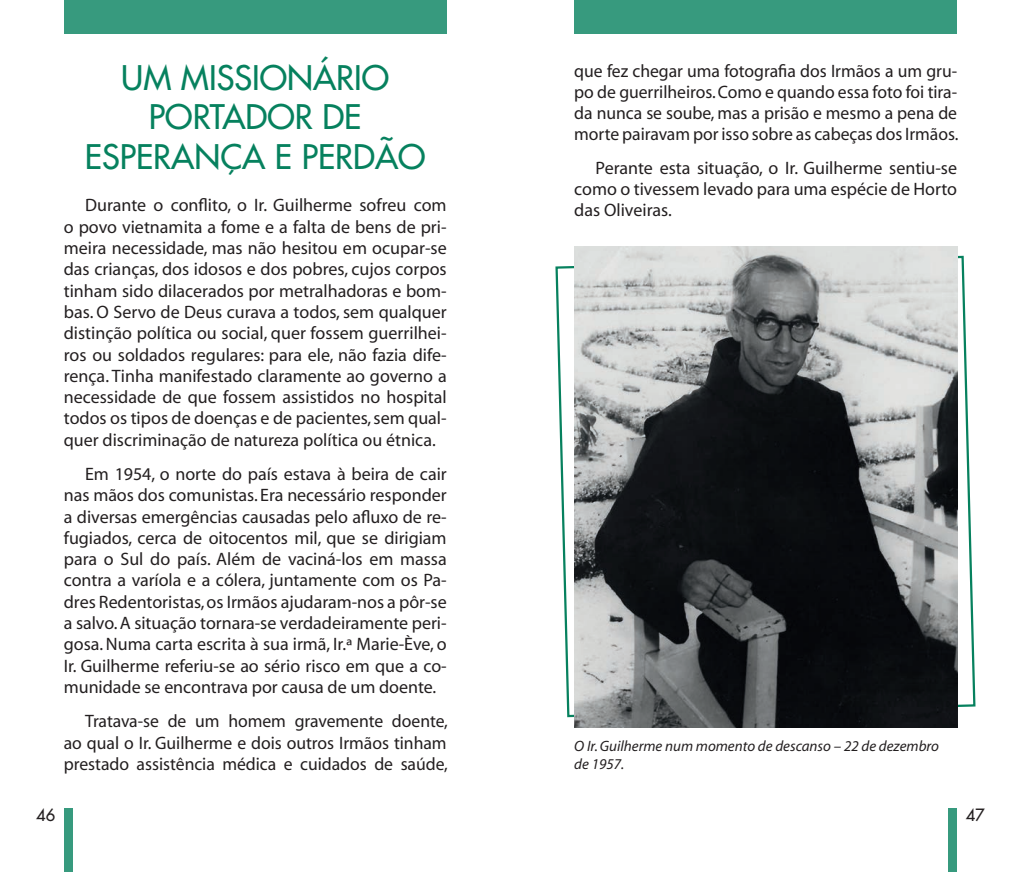
<style>
.page{position:relative;width:1021px;height:872px;background:#fff}
.page>*{position:absolute;margin:0;border:0;box-sizing:border-box;transform-origin:0 0}
.t1{font:33px/39.3px "Futura";color:#06815e;text-align:center}
.t2{font:18px/21.3px "Myriad";color:#231f20;text-align:justify}
.t3{font:16.5px "Futura";color:#231f20}
.t4{font:italic 15px/18px "Myriad";color:#231f20}
</style>
<div class="page">
<div style="left:64px;top:808px;width:8px;height:64px;background:#379a7e"></div>
<div style="left:948px;top:808px;width:9px;height:64px;background:#379a7e"></div>
<div style="left:64px;top:0;width:382px;height:34px;background:#379a7e"></div>
<div style="left:574px;top:0;width:383px;height:34px;background:#379a7e"></div>
<svg style="left:555px;top:255px;width:421px;height:463px"></svg>
<img style="left:574px;top:247px;width:383px;height:480px">
<h1 class="t1" style="left:85px;top:58px;width:342px">UM MISSIONÁRIO<br>PORTADOR DE<br>ESPERANÇA E PERDÃO</h1>
<p class="t2" style="left:64px;top:195px;width:384px;text-indent:21px">Durante o conflito, o Ir. Guilherme sofreu com o povo vietnamita a fome e a falta de bens de pri&shy;meira necessidade, mas não hesitou em ocupar-se das crianças, dos idosos e dos pobres, cujos corpos tinham sido dilacerados por metralhadoras e bom&shy;bas. O Servo de Deus curava a todos, sem qualquer distinção política ou social, quer fossem guerrilhei&shy;ros ou soldados regulares: para ele, não fazia dife&shy;rença. Tinha manifestado claramente ao governo a necessidade de que fossem assistidos no hospital todos os tipos de doenças e de pacientes, sem qual&shy;quer discriminação de natureza política ou étnica.</p>
<p class="t2" style="left:64px;top:464px;width:384px;text-indent:21px">Em 1954, o norte do país estava à beira de cair nas mãos dos comunistas. Era necessário responder a diversas emergências causadas pelo afluxo de re&shy;fugiados, cerca de oitocentos mil, que se dirigiam para o Sul do país. Além de vaciná-los em massa contra a varíola e a cólera, juntamente com os Pa&shy;dres Redentoristas, os Irmãos ajudaram-nos a pôr-se a salvo. A situação tornara-se verdadeiramente peri&shy;gosa. Numa carta escrita à sua irmã, Ir.ª Marie-Ève, o Ir. Guilherme referiu-se ao sério risco em que a co&shy;munidade se encontrava por causa de um doente.</p>
<p class="t2" style="left:64px;top:711px;width:385px;text-indent:21px">Tratava-se de um homem gravemente doente, ao qual o Ir. Guilherme e dois outros Irmãos tinham prestado assistência médica e cuidados de saúde,</p>
<p class="t2" style="left:574px;top:62px;width:386px">que fez chegar uma fotografia dos Irmãos a um gru&shy;po de guerrilheiros. Como e quando essa foto foi tira&shy;da nunca se soube, mas a prisão e mesmo a pena de morte pairavam por isso sobre as cabeças dos Irmãos.</p>
<p class="t2" style="left:574px;top:158px;width:384px;text-indent:21px">Perante esta situação, o Ir. Guilherme sentiu-se como o tivessem levado para uma espécie de Horto das Oliveiras.</p>
<p class="t4" style="left:574px;top:738px;width:366px">O Ir. Guilherme num momento de descanso – 22 de dezembro de 1957.</p>
<p class="t3" style="left:36px;top:804px;width:21px">46</p>
<p class="t3" style="left:965px;top:804px;width:21px">47</p>
</div>
